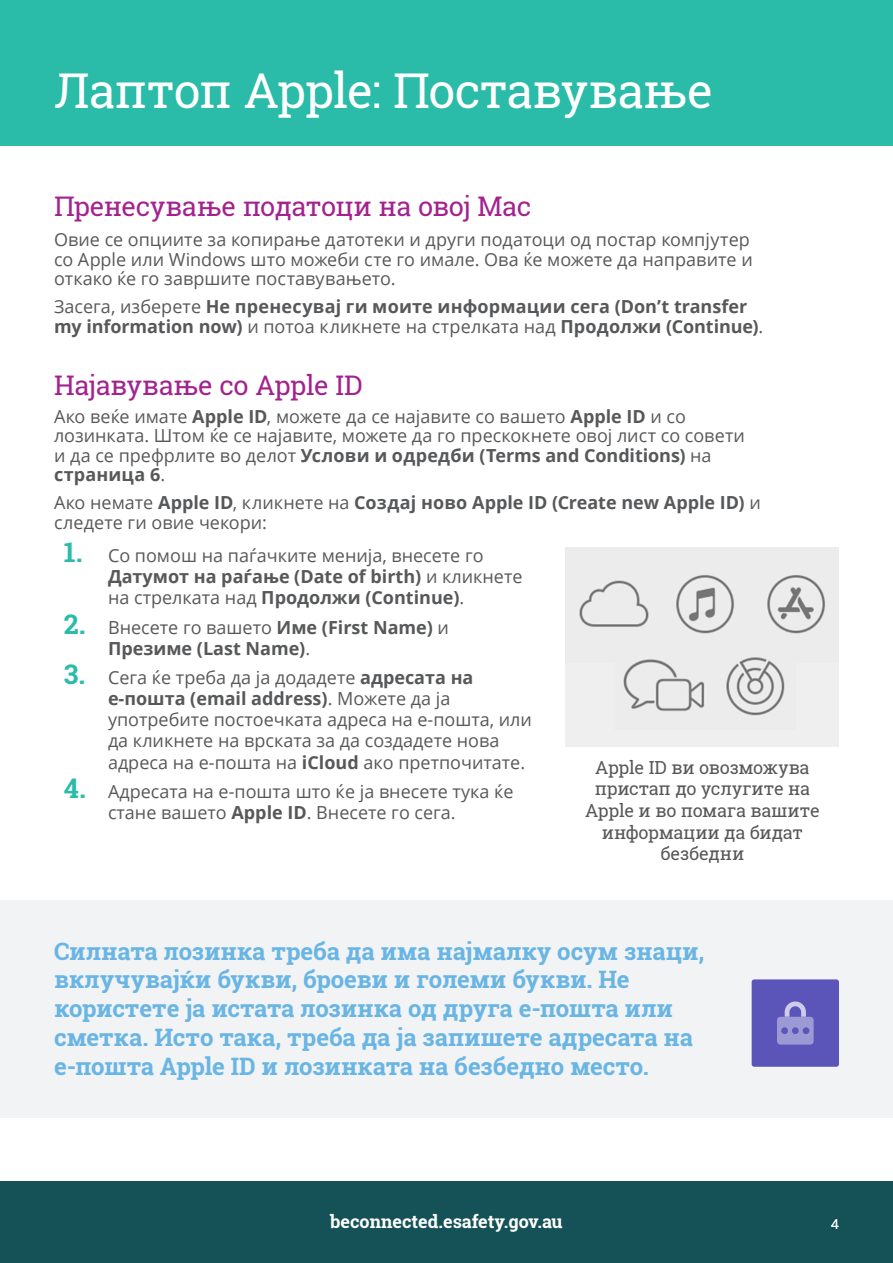
<style>
.page{position:relative;width:893px;height:1263px;background:#fff}
.page>*{position:absolute;margin:0;border:0;box-sizing:border-box;transform-origin:0 0}
.t1{font:48px "Roboto Slab";letter-spacing:-.015em;color:#fff}
.t2{font:27px "Roboto Slab";letter-spacing:-.015em;color:#a3228e}
.t3{font:700 24px/28.8px "Roboto Slab";letter-spacing:-.01em;color:#69b5e4}
.t4{font:18px/21px "Open Sans";color:#57585a}
.t5{font:700 18px/19.5px "Open Sans";color:#57585a}
.t6{font:18px/21.6px "Roboto Slab";letter-spacing:-.015em;color:#57585a;text-align:center}
.t7{font:700 18px "Roboto Slab";color:#fff}
.t8{font:13.5px "Open Sans";color:#fff}
.s1{font-weight:400}
.s2{font-weight:700}
.s3{font-family:"Roboto Slab";font-weight:700;font-size:27px;color:#2abca8}
.s4{font-family:"Roboto Slab";font-size:27px;color:#2abca8}
</style>
<div class="page">
<div style="left:0;top:1181px;width:893px;height:82px;background:#155257"></div>
<div style="left:0;top:0;width:893px;height:145px;background:#2abca8"></div>
<div style="left:0;top:900px;width:893px;height:217px;background:#f2f3f4"></div>
<div style="left:752px;top:979px;width:87px;height:88px;background:#5c55b9;border-radius:3px"></div>
<svg style="left:785px;top:1001px;width:21px;height:16px"></svg>
<div style="left:777px;top:1017px;width:37px;height:27px;background:#9c99d4;border-radius:3px"></div>
<div style="left:792px;top:1027px;width:7px;height:7px;background:#5c55b9;border-radius:50%"></div>
<div style="left:803px;top:1027px;width:6px;height:7px;background:#5c55b9;border-radius:50%"></div>
<div style="left:781px;top:1027px;width:7px;height:7px;background:#5c55b9;border-radius:50%"></div>
<div style="left:566px;top:548px;width:273px;height:198px;background:#efefef"></div>
<img style="left:579px;top:575px;width:246px;height:59px">
<img style="left:623px;top:657px;width:162px;height:59px">
<h1 class="t1" style="left:54px;top:58px;width:660px">Лаптоп Apple: Поставување</h1>
<h2 class="t2" style="left:54px;top:188px;width:479px">Пренесување податоци на овој Mac</h2>
<p class="t4" style="left:54px;top:229px;width:700px;line-height:19.5px">Овие се опциите за копирање датотеки и други податоци од постар компјутер со Apple или Windows што можеби сте го имале. Ова ќе можете да направите и откако ќе го завршите поставувањето.</p>
<p class="t5" style="left:54px;top:296px;width:711px"><span class="s1">Засега, изберете</span> Не пренесувај ги моите информации сега (Don’t transfer my information now) <span class="s1">и потоа кликнете на стрелката над</span> Продолжи (Continue)<span class="s1">.</span></p>
<h2 class="t2" style="left:54px;top:366px;width:310px">Најавување со Apple ID</h2>
<p class="t4" style="left:54px;top:406px;width:692px;line-height:19.5px">Ако веќе имате <span class="s2">Apple ID</span>, можете да се најавите со вашето <span class="s2">Apple ID</span> и со лозинката. Штом ќе се најавите, можете да го прескокнете овој лист со совети и да се префрлите во делот <span class="s2">Услови и одредби (Terms and Conditions)</span> на <span class="s2">страница 6</span>.</p>
<p class="t5" style="left:54px;top:492px;width:708px"><span class="s1">Ако немате</span> Apple ID<span class="s1">, кликнете на</span> Создај ново Apple ID (Create new Apple ID) <span class="s1">и следете ги овие чекори:</span></p>
<p class="t4" style="left:108px;top:545px;width:416px;text-indent:-44px"><span class="s3">1.</span> Со помош на паѓачките менија, внесете го<br><span class="s2">Датумот на раѓање (Date of birth)</span> и кликнете на стрелката над <span class="s2">Продолжи (Continue)</span>.</p>
<p class="t5" style="left:108px;top:616px;width:343px;line-height:21px;text-indent:-44px"><span class="s4">2.</span> <span class="s1">Внесете го вашето</span> Име (First Name) <span class="s1">и<br></span>Презиме (Last Name)<span class="s1">.</span></p>
<p class="t4" style="left:108px;top:667px;width:425px;text-indent:-44px"><span class="s3">3.</span> Сега ќе треба да ја додадете <span class="s2">адресата на е-пошта (email address)</span>. Можете да ја употребите постоечката адреса на е-пошта, или да кликнете на врската за да создадете нова адреса на е-пошта на <span class="s2">iCloud</span> ако претпочитате.</p>
<p class="t4" style="left:108px;top:780px;width:407px;text-indent:-44px"><span class="s3">4.</span> Адресата на е-пошта што ќе ја внесете тука ќе стане вашето <span class="s2">Apple ID</span>. Внесете го сега.</p>
<p class="t6" style="left:585px;top:756px;width:236px">Apple ID ви овозможува пристап до услугите на<br>Apple и во помага вашите информации да бидат безбедни</p>
<p class="t3" style="left:54px;top:936px;width:652px">Силната лозинка треба да има најмалку осум знаци, вклучувајќи букви, броеви и големи букви. Не користете ја истата лозинка од друга е-пошта или сметка. Исто така, треба да ја запишете адресата на е-пошта Apple ID и лозинката на безбедно место.</p>
<p class="t7" style="left:330px;top:1209px;width:234px">beconnected.esafety.gov.au</p>
<p class="t8" style="left:831px;top:1214px;width:9px">4</p>
</div>
